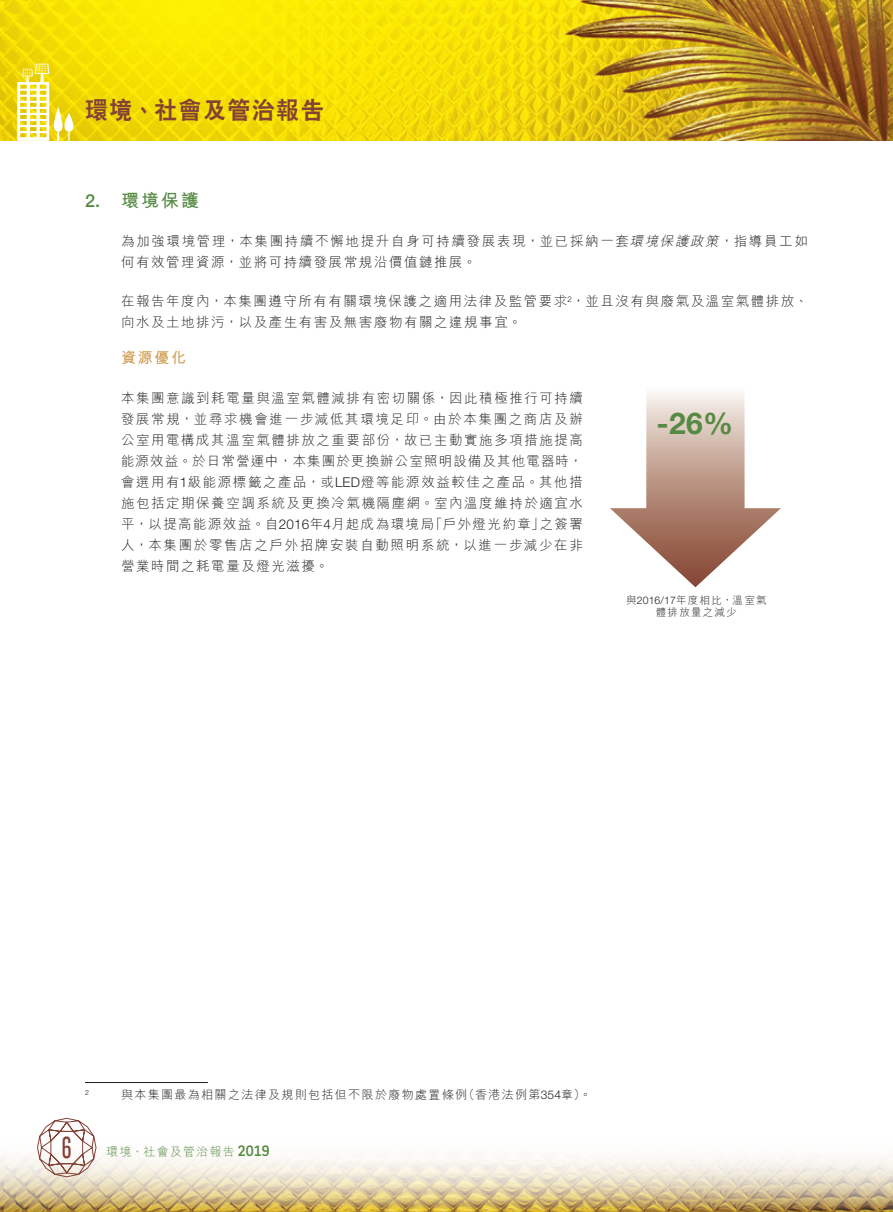
<style>
.page{position:relative;width:893px;height:1212px;background:#fff}
.page>*{position:absolute;margin:0;border:0;box-sizing:border-box;transform-origin:0 0}
.t1{font:700 30px "Helvetica Neue LT Std";color:#568a43}
.t2{font:30px "BNPP Sans Condensed";color:#844136;scale:.95 1}
.t3{font:800 24px "C Hei 2 HK";letter-spacing:.075em;color:#844136;scale:.95 1}
._03_H1{font:700 18px "M Hei HK";color:#568a43}
._04___H2{font:700 15px "M Hei HK";color:#ce9c50}
._12___P2{font:300 13.5px/21px "M Hei HK";letter-spacing:.12em;color:#231f20;text-align:justify}
._01_Body_Text{font:300 13.5px/21px "M Hei HK";letter-spacing:.115em;color:#231f20}
.t4{font:300 12px "M Hei HK";letter-spacing:.115em;color:#231f20}
.t5{font:300 12px "M Hei HK";letter-spacing:.1em;color:#568a43}
.t6{font:300 10.5px/12px "M Hei HK";letter-spacing:.115em;color:#231f20;text-align:center}
.t7{font:300 7.05px "Helvetica Neue LT Std";color:#231f20}
.s1{font-family:"Helvetica Neue LT Std";font-weight:500}
.s2{font-style:italic}
.s3{font-family:"Helvetica Neue LT Std"}
.s4{font-family:"BNPP Sans";font-weight:400;font-size:15px}
</style>
<div class="page">
<img style="left:0;top:1158px;width:893px;height:54px">
<img style="left:0;top:0;width:893px;height:140px">
<svg style="left:17px;top:64px;width:56px;height:77px"></svg>
<svg style="left:37px;top:1118px;width:60px;height:59px"></svg>
<svg style="left:610px;top:393px;width:171px;height:194px"></svg>
<hr style="left:85px;top:1082px;width:123px;height:1px;background:#231f20">
<h2 class="t3" style="left:85px;top:94px;width:253px">環境、社會及管治報告</h2>
<p class="_03_H1" style="left:85px;top:188px;width:116px"><span class="s1">2.</span> 環境保護</p>
<p class="_01_Body_Text" style="left:121px;top:230px;width:688px">為加強環境管理，本集團持續不懈地提升自身可持續發展表現，並已採納一套<span class="s2">環境保護政策</span>，指導員工如何有效管理資源，並將可持續發展常規沿價值鏈推展。</p>
<p class="_01_Body_Text" style="left:121px;top:290px;width:688px">在報告年度內，本集團遵守所有有關環境保護之適用法律及監管要求<sup>2</sup>，並且沒有與廢氣及溫室氣體排放、向水及土地排污，以及產生有害及無害廢物有關之違規事宜。</p>
<p class="_04___H2" style="left:121px;top:347px;width:67px">資源優化</p>
<p class="_12___P2" style="left:121px;top:387px;width:463px">本集團意識到耗電量與溫室氣體減排有密切關係，因此積極推行可持續發展常規，並尋求機會進一步減低其環境足印。由於本集團之商店及辦公室用電構成其溫室氣體排放之重要部份，故已主動實施多項措施提高能源效益。於日常營運中，本集團於更換辦公室照明設備及其他電器時，會選用有<span class="s3">1</span>級能源標籤之產品，或<span class="s3">LED</span>燈等能源效益較佳之產品。其他措施包括定期保養空調系統及更換冷氣機隔塵網。室內溫度維持於適宜水平，以提高能源效益。自<span class="s3">2016</span>年<span class="s3">4</span>月起成為環境局「戶外燈光約章」之簽署人，本集團於零售店之戶外招牌安裝自動照明系統，以進一步減少在非營業時間之耗電量及燈光滋擾。</p>
<p class="t1" style="left:656px;top:404px;width:78px">-26%</p>
<p class="t6" style="left:626px;top:593px;width:142px">與<span class="s3">2016/17</span>年度相比，溫室氣體排放量之減少</p>
<p class="t7" style="left:85px;top:1088px;width:5px">2</p>
<p class="t4" style="left:121px;top:1086px;width:472px">與本集團最為相關之法律及規則包括但不限於廢物處置條例（香港法例第<span class="s3">354</span>章）。</p>
<h1 class="t2" style="left:62px;top:1128px;width:12px">6</h1>
<p class="t5" style="left:106px;top:1143px;width:165px">環境、社會及管治報告 <span class="s4">2019</span></p>
</div>
